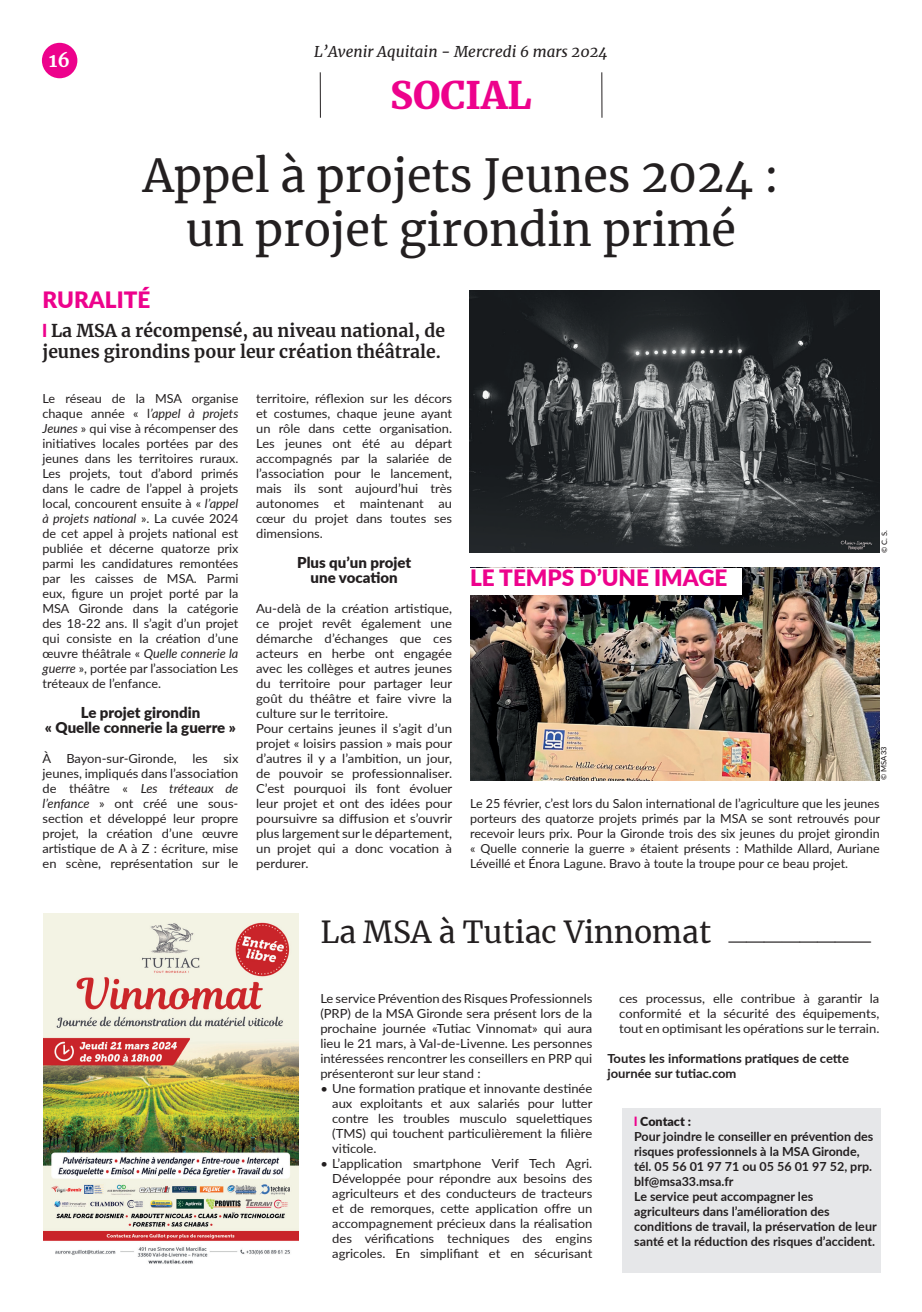
<style>
.page{position:relative;width:922px;height:1312px;background:#fff}
.page>*{position:absolute;margin:0;border:0;box-sizing:border-box;transform-origin:0 0}
.t1{font:45px/54px "Merriweather";color:#231f20;text-align:center}
.t2{font:900 37.5px "Merriweather";color:#ed028c}
.t3{font:30px "Merriweather";color:#231f20}
.t4{font:900 22.5px "Lato";color:#ed028c}
.t5{font:700 18.75px "Merriweather";color:#fff}
.t6{font:700 17.5px/21px "Merriweather";color:#231f20}
.t7{font:900 15px/15px "Lato";color:#231f20;text-align:center}
.t8{font:italic 15px "Merriweather";color:#231f20}
.t9{font:12.5px/15px "Lato";color:#231f20;text-align:justify}
.t10{font:12.5px/15px "Lato";color:#231f20;text-align:justify;scale:1.04 1}
.t11{font:12.5px/15px "Lato";color:#231f20;scale:1.05 1}
.t12{font:700 12.5px/15px "Lato";color:#231f20}
.t13{font:700 12.5px/15px "Lato";color:#231f20;scale:1.04 1}
.t14{font:500 7.5px "Lato";color:#231f20}
.s1{font-family:"Lato";font-weight:900;color:#ed028c}
.s2{font-style:italic}
.s3{font-weight:300;font-size:21.25px}
.s4{font-weight:900;color:#ed028c}
.s5{font-weight:900}
</style>
<div class="page">
<hr style="left:320px;top:72px;width:1px;height:46px;background:#231f20">
<hr style="left:601px;top:72px;width:1px;height:46px;background:#231f20">
<div style="left:42px;top:43px;width:35px;height:35px;background:#ed028c;border-radius:50%"></div>
<img style="left:470px;top:568px;width:409px;height:212px">
<div style="left:470px;top:568px;width:271px;height:26px;background:#fff"></div>
<img style="left:43px;top:913px;width:255px;height:351px">
<img style="left:469px;top:291px;width:410px;height:262px">
<div style="left:622px;top:1108px;width:258px;height:164px;background:#e6e7e9"></div>
<h3 class="t5" style="left:49px;top:47px;width:23px">16</h3>
<p class="t8" style="left:314px;top:42px;width:295px">L’Avenir Aquitain - Mercredi 6 mars 2024</p>
<h2 class="t2" style="left:390px;top:70px;width:143px">SOCIAL</h2>
<h1 class="t1" style="left:143px;top:147px;width:638px">Appel à projets Jeunes 2024 : un projet girondin primé</h1>
<h3 class="t4" style="left:43px;top:283px;width:109px">RURALITÉ</h3>
<h3 class="t6" style="left:43px;top:319px;width:404px"><span class="s1">l</span> La MSA a récompensé, au niveau national, de jeunes girondins pour leur création théâtrale.</h3>
<p class="t9" style="left:43px;top:390px;width:197px">Le réseau de la MSA organise chaque année « l<span class="s2">’appel à projets Jeunes</span> » qui vise à récompenser des initiatives locales portées par des jeunes dans les territoires ruraux.<br>Les projets, tout d’abord primés dans le cadre de l’appel à projets local, concourent ensuite à « <span class="s2">l’appel à projets national</span> ». La cuvée 2024 de cet appel à projets national est publiée et décerne quatorze prix parmi les candidatures remontées par les caisses de MSA. Parmi eux, figure un projet porté par la MSA Gironde dans la catégorie des 18-22 ans. Il s’agit d’un projet qui consiste en la création d’une œuvre théâtrale « <span class="s2">Quelle connerie la guerre</span> », portée par l’association Les tréteaux de l’enfance.</p>
<p class="t7" style="left:45px;top:704px;width:192px">Le projet girondin<br>« Quelle connerie la guerre »</p>
<p class="t9" style="left:43px;top:750px;width:197px">À Bayon-sur-Gironde, les six jeunes, impliqués dans l’association de théâtre « <span class="s2">Les tréteaux de l’enfance</span> » ont créé une sous&shy;section et développé leur propre projet, la création d’une œuvre artistique de A à Z : écriture, mise en scène, représentation sur le</p>
<p class="t9" style="left:256px;top:390px;width:197px">territoire, réflexion sur les décors et costumes, chaque jeune ayant un rôle dans cette organisation.<br>Les jeunes ont été au départ accompagnés par la salariée de l’association pour le lancement, mais ils sont aujourd’hui très autonomes et maintenant au cœur du projet dans toutes ses dimensions.</p>
<p class="t7" style="left:297px;top:554px;width:115px">Plus qu’un projet une vocation</p>
<p class="t11" style="left:256px;top:600px;width:188px">Au-delà de la création artistique, ce projet revêt également une démarche d’échanges que ces acteurs en herbe ont engagée avec les collèges et autres jeunes du territoire pour partager leur goût du théâtre et faire vivre la culture sur le territoire.<br>Pour certains jeunes il s’agit d’un projet « loisirs passion » mais pour d’autres il y a l’ambition, un jour, de pouvoir se professionnaliser.<br>C’est pourquoi ils font évoluer leur projet et ont des idées pour poursuivre sa diffusion et s’ouvrir plus largement sur le département, un projet qui a donc vocation à perdurer.</p>
<p class="t14" style="left:878px;top:553px;width:24px;rotate:-90deg">© C. S.</p>
<h3 class="t4" style="left:470px;top:561px;width:259px">LE TEMPS D’UNE IMAGE</h3>
<p class="t14" style="left:878px;top:779px;width:34px;rotate:-90deg">© MSA33</p>
<p class="t9" style="left:470px;top:795px;width:411px">Le 25 février, c’est lors du Salon international de l’agriculture que les jeunes porteurs des quatorze projets primés par la MSA se sont retrouvés pour recevoir leurs prix. Pour la Gironde trois des six jeunes du projet girondin « Quelle connerie la guerre » étaient présents : Mathilde Allard, Auriane Léveillé et Énora Lagune. Bravo à toute la troupe pour ce beau projet.</p>
<h3 class="t3" style="left:320px;top:910px;width:552px">La MSA à Tutiac Vinnomat <span class="s3">________</span></h3>
<p class="t10" style="left:320px;top:990px;width:263px">Le service Prévention des Risques Professionnels (PRP) de la MSA Gironde sera présent lors de la prochaine journée «Tutiac Vinnomat» qui aura lieu le 21 mars, à Val-de-Livenne. Les personnes intéressées rencontrer les conseillers en PRP qui présenteront sur leur stand :</p>
<p class="t10" style="left:332px;top:1080px;width:252px;text-indent:-12px">• Une formation pratique et innovante destinée aux exploitants et aux salariés pour lutter contre les troubles musculo squelettiques (TMS) qui touchent particulièrement la filière viticole.</p>
<p class="t10" style="left:332px;top:1155px;width:251px;text-indent:-12px">• L’application smartphone Verif Tech Agri.<br>Développée pour répondre aux besoins des agriculteurs et des conducteurs de tracteurs et de remorques, cette application offre un accompagnement précieux dans la réalisation des vérifications techniques des engins agricoles. En simplifiant et en sécurisant</p>
<p class="t10" style="left:619px;top:990px;width:251px">ces processus, elle contribue à garantir la conformité et la sécurité des équipements, tout en optimisant les opérations sur le terrain.</p>
<p class="t13" style="left:607px;top:1050px;width:234px">Toutes les informations pratiques de cette journée sur tutiac.com</p>
<p class="t12" style="left:634px;top:1113px;width:244px"><span class="s4">l</span> <span class="s5">Contact :<br></span>Pour joindre le conseiller en prévention des risques professionnels à la MSA Gironde, tél. 05 56 01 97 71 ou 05 56 01 97 52, prp. blf@msa33.msa.fr<br>Le service peut accompagner les agriculteurs dans l’amélioration des conditions de travail, la préservation de leur santé et la réduction des risques d’accident.</p>
</div>
